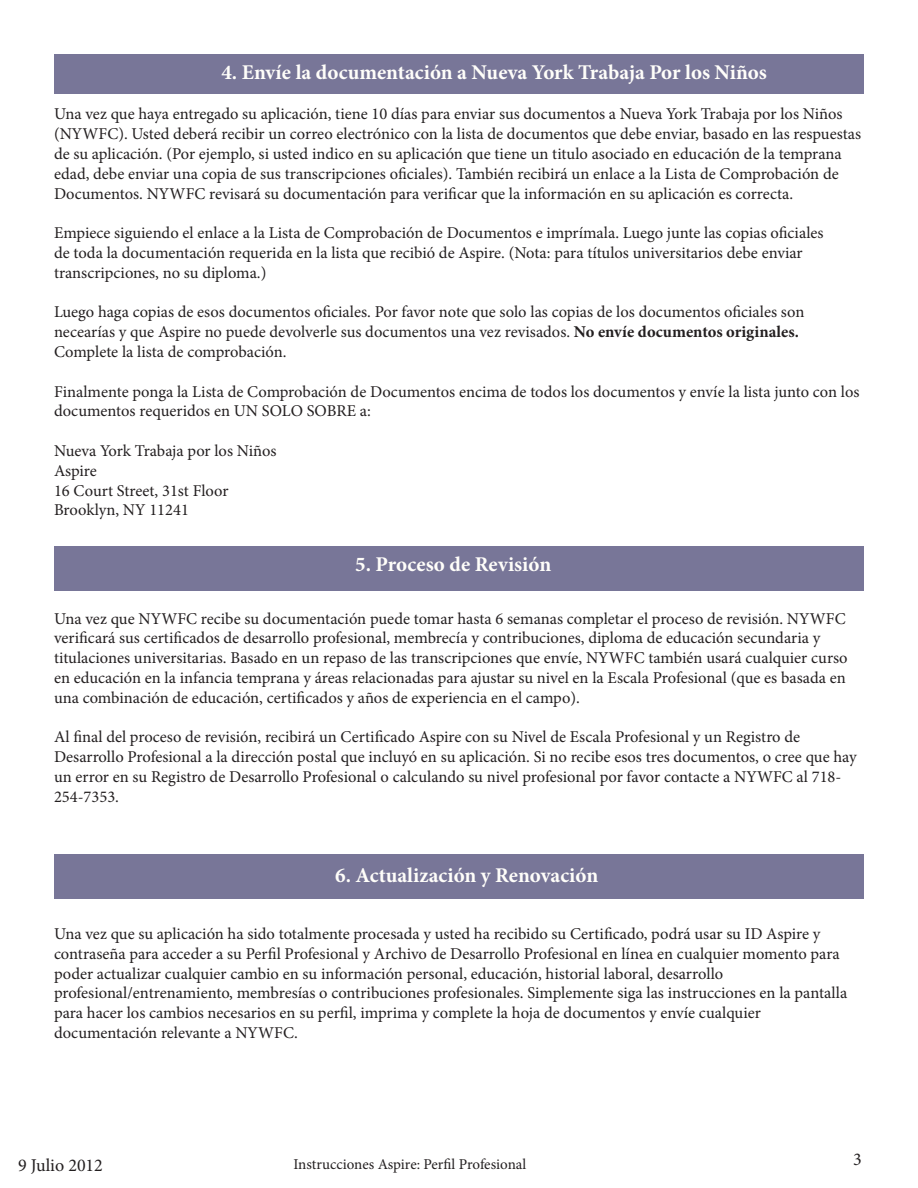
<style>
.page{position:relative;width:918px;height:1188px;background:#fff}
.page>*{position:absolute;margin:0;border:0;box-sizing:border-box;transform-origin:0 0}
.t1{font:700 21px "Minion Pro";color:#fffefa}
.t2{font:18px "Minion Pro";color:#231f20}
.t3{font:16.5px/19.8px "Minion Pro";color:#231f20}
.t4{font:15px "Minion Pro";letter-spacing:-.005em;color:#231f20}
.s1{font-weight:700}
</style>
<div class="page">
<div style="left:54px;top:54px;width:810px;height:40px;background:#787698"></div>
<div style="left:54px;top:546px;width:810px;height:45px;background:#787698"></div>
<div style="left:54px;top:854px;width:810px;height:45px;background:#787698"></div>
<p class="t1" style="left:221px;top:58px;width:547px">4. Envíe la documentación a Nueva York Trabaja Por los Niños</p>
<p class="t3" style="left:54px;top:104px;width:809px">Una vez que haya entregado su aplicación, tiene 10 días para enviar sus documentos a Nueva York Trabaja por los Niños (NYWFC). Usted deberá recibir un correo electrónico con la lista de documentos que debe enviar, basado en las respuestas de su aplicación. (Por ejemplo, si usted indico en su aplicación que tiene un titulo asociado en educación de la temprana edad, debe enviar una copia de sus transcripciones oficiales). También recibirá un enlace a la Lista de Comprobación de</p>
<p class="t3" style="left:54px;top:184px;width:741px">Documentos. NYWFC revisará su documentación para verificar que la información en su aplicación es correcta.</p>
<p class="t3" style="left:54px;top:223px;width:771px">Empiece siguiendo el enlace a la Lista de Comprobación de Documentos e imprímala. Luego junte las copias oficiales de toda la documentación requerida en la lista que recibió de Aspire. (Nota: para títulos universitarios debe enviar transcripciones, no su diploma.)</p>
<p class="t3" style="left:54px;top:302px;width:752px">Luego haga copias de esos documentos oficiales. Por favor note que solo las copias de los documentos oficiales son necearías y que Aspire no puede devolverle sus documentos una vez revisados. <span class="s1">No envíe documentos originales.<br></span>Complete la lista de comprobación.</p>
<p class="t3" style="left:54px;top:382px;width:807px">Finalmente ponga la Lista de Comprobación de Documentos encima de todos los documentos y envíe la lista junto con los</p>
<p class="t3" style="left:54px;top:401px;width:318px">documentos requeridos en UN SOLO SOBRE a:</p>
<p class="t3" style="left:54px;top:441px;width:224px">Nueva York Trabaja por los Niños</p>
<p class="t3" style="left:54px;top:461px;width:44px">Aspire</p>
<p class="t3" style="left:54px;top:481px;width:176px">16 Court Street, 31st Floor</p>
<p class="t3" style="left:54px;top:500px;width:136px">Brooklyn, NY 11241</p>
<p class="t1" style="left:355px;top:549px;width:197px">5. Proceso de Revisión</p>
<p class="t3" style="left:54px;top:609px;width:793px">Una vez que NYWFC recibe su documentación puede tomar hasta 6 semanas completar el proceso de revisión. NYWFC</p>
<p class="t3" style="left:54px;top:628px;width:768px">verificará sus certificados de desarrollo profesional, membrecía y contribuciones, diploma de educación secundaria y</p>
<p class="t3" style="left:54px;top:648px;width:795px">titulaciones universitarias. Basado en un repaso de las transcripciones que envíe, NYWFC también usará cualquier curso</p>
<p class="t3" style="left:54px;top:668px;width:793px">en educación en la infancia temprana y áreas relacionadas para ajustar su nivel en la Escala Profesional (que es basada en</p>
<p class="t3" style="left:54px;top:688px;width:527px">una combinación de educación, certificados y años de experiencia en el campo).</p>
<p class="t3" style="left:54px;top:727px;width:804px">Al final del proceso de revisión, recibirá un Certificado Aspire con su Nivel de Escala Profesional y un Registro de Desarrollo Profesional a la dirección postal que incluyó en su aplicación. Si no recibe esos tres documentos, o cree que hay un error en su Registro de Desarrollo Profesional o calculando su nivel profesional por favor contacte a NYWFC al 718- 254-7353.</p>
<p class="t1" style="left:335px;top:861px;width:265px">6. Actualización y Renovación</p>
<p class="t3" style="left:54px;top:924px;width:768px">Una vez que su aplicación ha sido totalmente procesada y usted ha recibido su Certificado, podrá usar su ID Aspire y</p>
<p class="t3" style="left:54px;top:944px;width:787px">contraseña para acceder a su Perfil Profesional y Archivo de Desarrollo Profesional en línea en cualquier momento para</p>
<p class="t3" style="left:54px;top:964px;width:671px">poder actualizar cualquier cambio en su información personal, educación, historial laboral, desarrollo</p>
<p class="t3" style="left:54px;top:983px;width:795px">profesional/entrenamiento, membresías o contribuciones profesionales. Simplemente siga las instrucciones en la pantalla</p>
<p class="t3" style="left:54px;top:1003px;width:708px">para hacer los cambios necesarios en su perfil, imprima y complete la hoja de documentos y envíe cualquier documentación relevante a NYWFC.</p>
<p class="t2" style="left:18px;top:1153px;width:86px">9 Julio 2012</p>
<p class="t4" style="left:293px;top:1154px;width:234px">Instrucciones Aspire: Perfil Profesional</p>
<p class="t2" style="left:853px;top:1147px;width:10px">3</p>
</div>
